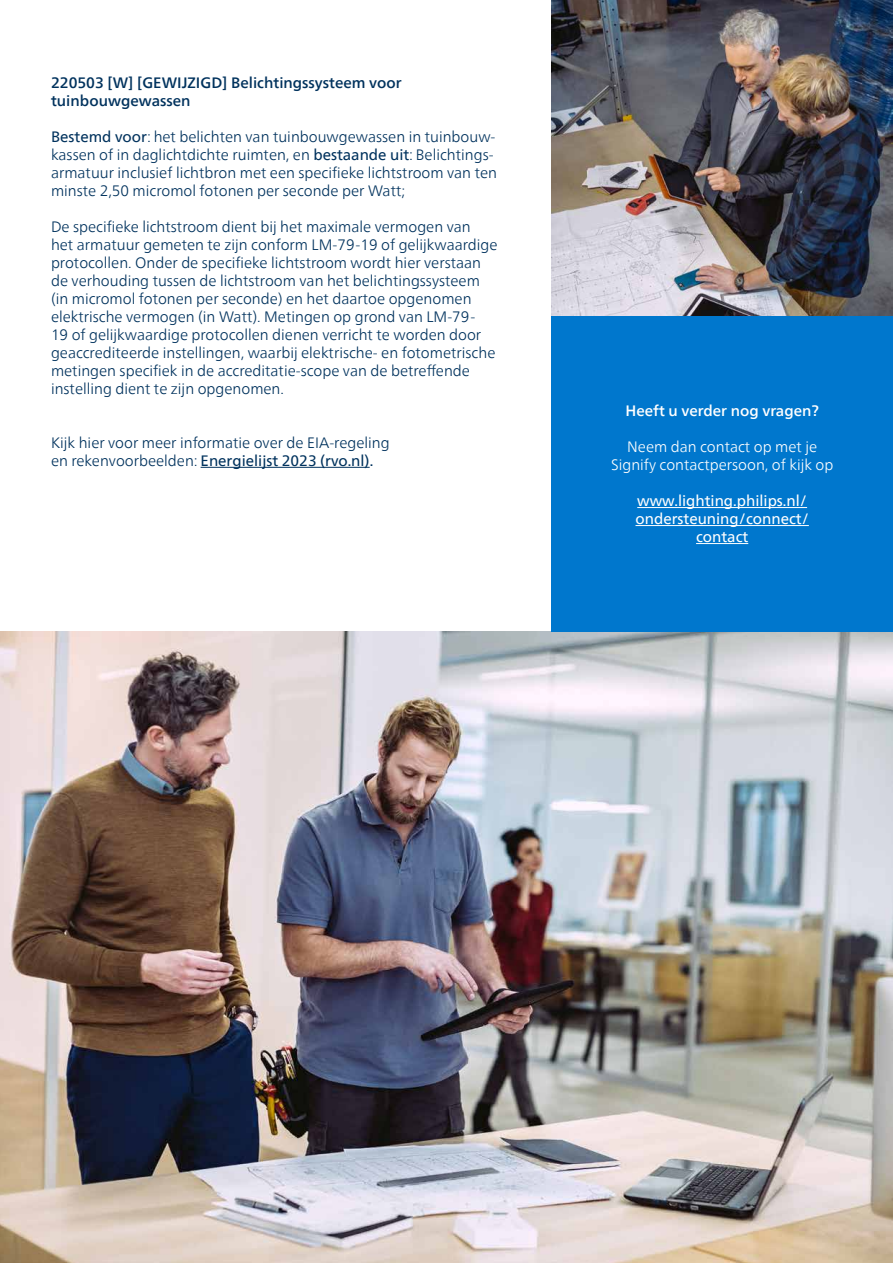
<style>
.page{position:relative;width:893px;height:1263px;background:#fff}
.page>*{position:absolute;margin:0;border:0;box-sizing:border-box;transform-origin:0 0}
.t1{font:300 15px/18px "Neue Frutiger World";color:#00325d}
.t2{font:500 15px/18px "Neue Frutiger World";color:#00325d}
.t3{font:15px/18px "Neue Frutiger World";color:#fff;text-align:center}
.t4{font:300 15px/18px "Neue Frutiger World";color:#fff;text-align:center}
.t5{font:500 15px "Neue Frutiger World";color:#fff}
.s1{font-weight:400}
</style>
<div class="page">
<hr style="left:201px;top:467px;width:169px;height:1px;background:#00325d">
<img style="left:0;top:631px;width:893px;height:632px">
<img style="left:551px;top:0;width:342px;height:316px">
<div style="left:551px;top:316px;width:342px;height:315px;background:#0077cd"></div>
<hr style="left:637px;top:507px;width:170px;height:1px;background:#fff">
<hr style="left:635px;top:525px;width:174px;height:1px;background:#fff">
<hr style="left:696px;top:543px;width:52px;height:1px;background:#fff">
<p class="t2" style="left:51px;top:74px;width:352px">220503 [W] [GEWIJZIGD] Belichtingssysteem voor tuinbouwgewassen</p>
<p class="t1" style="left:51px;top:128px;width:447px"><span class="s1">Bestemd voor</span>: het belichten van tuinbouwgewassen in tuinbouw-- kassen of in daglichtdichte ruimten, en <span class="s1">bestaande uit</span>: Belichtings&shy;armatuur inclusief lichtbron met een specifieke lichtstroom van ten minste 2,50 micromol fotonen per seconde per Watt;</p>
<p class="t1" style="left:51px;top:218px;width:448px">De specifieke lichtstroom dient bij het maximale vermogen van<br>het armatuur gemeten te zijn conform LM-79-19 of gelijkwaardige protocollen. Onder de specifieke lichtstroom wordt hier verstaan de verhouding tussen de lichtstroom van het belichtingssysteem (in micromol fotonen per seconde) en het daartoe opgenomen elektrische vermogen (in Watt). Metingen op grond van LM-79-<br>19 of gelijkwaardige protocollen dienen verricht te worden door geaccrediteerde instellingen, waarbij elektrische- en fotometrische metingen specifiek in de accreditatie-scope van de betreffende instelling dient te zijn opgenomen.</p>
<p class="t1" style="left:51px;top:434px;width:340px">Kijk hier voor meer informatie over de EIA-regeling en rekenvoorbeelden: <span class="s1">Energielijst 2023 (rvo.nl).</span></p>
<p class="t5" style="left:625px;top:399px;width:195px">Heeft u verder nog vragen?</p>
<p class="t4" style="left:611px;top:438px;width:224px">Neem dan contact op met je<br>Signify contactpersoon, of kijk op</p>
<p class="t3" style="left:635px;top:492px;width:175px">www.lighting.philips.nl/ ondersteuning/connect/ contact</p>
</div>
